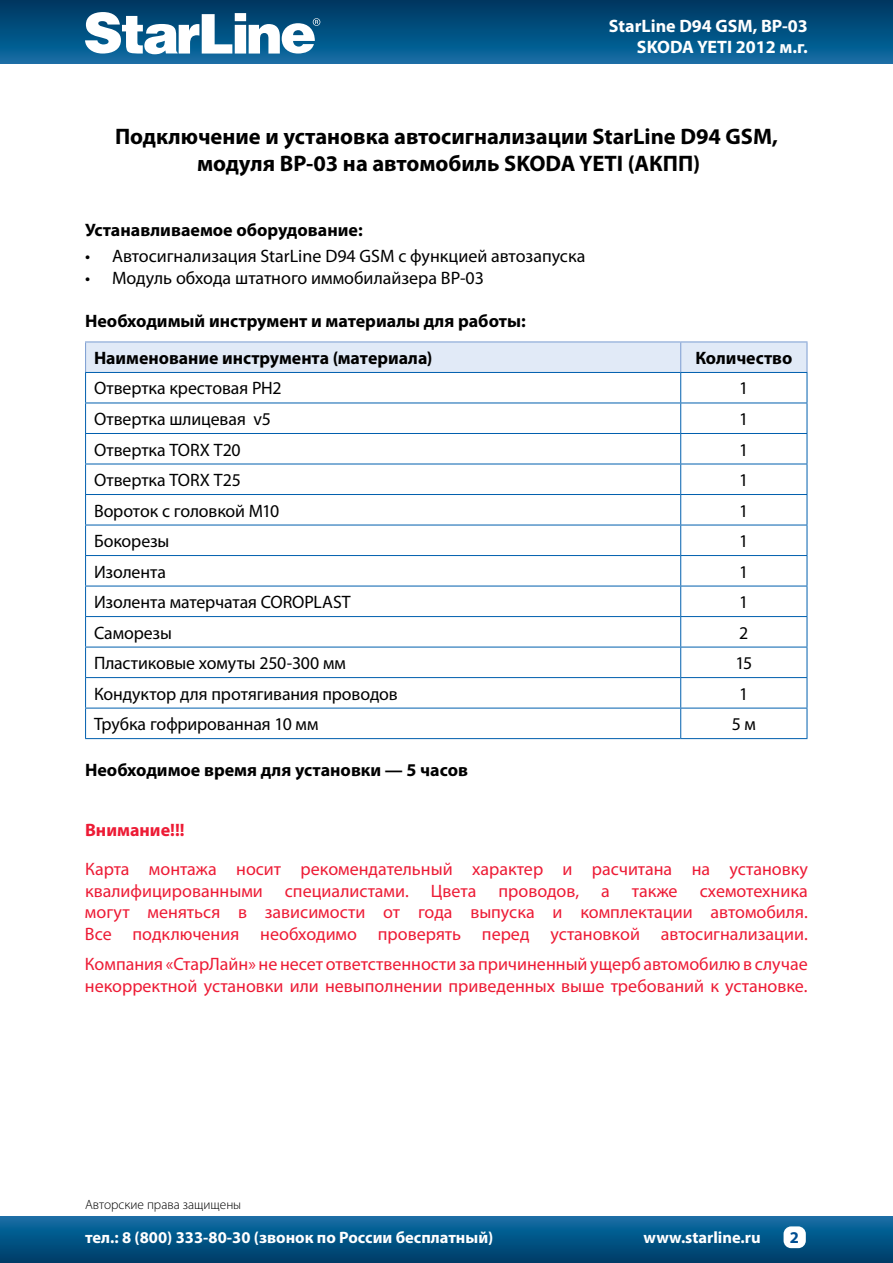
<style>
.page{position:relative;width:893px;height:1263px;background:#fff}
.page>*{position:absolute;margin:0;border:0;box-sizing:border-box;transform-origin:0 0}
.t1{font:700 22.5px/27px "Myriad Pro";color:#000;text-align:center}
.t2{font:18px/21.6px "Myriad Pro";color:#ed1b35;text-align:justify}
.t3{font:18px "Myriad Pro";letter-spacing:-.005em;color:#000}
.t4{font:700 18px/37px "Myriad Pro";color:#000}
.t5{font:700 18px/21.6px "Myriad Pro";color:#fff;text-align:right}
.t6{font:700 18px "Myriad Pro";color:#ed1b35}
.t7{font:700 16.5px "Myriad Pro";color:#fff}
.t8{font:700 16.5px "Myriad Pro";color:#004e92}
.t9{font:300 13.5px "Myriad Pro";color:#000}
</style>
<div class="page">
<div style="left:0;top:0;width:893px;height:64px;background:linear-gradient(to bottom,#00365f,#0e6da5)"></div>
<div style="left:0;top:1216px;width:893px;height:47px;background:linear-gradient(to bottom,#106fa7,#003b66)"></div>
<svg style="left:85px;top:12px;width:235px;height:42px"></svg>
<div style="left:783px;top:1226px;width:23px;height:22px;background:#fff;border-radius:8px"></div>
<svg style="left:86px;top:403px;width:721px;height:335px"></svg>
<hr style="left:85px;top:402px;width:596px;height:1px;background:#005fae">
<hr style="left:681px;top:402px;width:126px;height:1px;background:#005fae">
<hr style="left:680px;top:403px;width:1px;height:30px;background:#005fae">
<hr style="left:85px;top:433px;width:596px;height:1px;background:#005fae">
<hr style="left:681px;top:433px;width:126px;height:1px;background:#005fae">
<svg style="left:680px;top:434px;width:1px;height:29px"></svg>
<hr style="left:85px;top:463px;width:596px;height:1px;background:#005fae">
<hr style="left:681px;top:463px;width:126px;height:1px;background:#005fae">
<hr style="left:680px;top:464px;width:1px;height:30px;background:#005fae">
<hr style="left:85px;top:494px;width:596px;height:1px;background:#005fae">
<hr style="left:681px;top:494px;width:126px;height:1px;background:#005fae">
<hr style="left:680px;top:495px;width:1px;height:30px;background:#005fae">
<hr style="left:85px;top:525px;width:596px;height:1px;background:#005fae">
<hr style="left:681px;top:525px;width:126px;height:1px;background:#005fae">
<hr style="left:680px;top:525px;width:1px;height:30px;background:#005fae">
<hr style="left:85px;top:555px;width:596px;height:1px;background:#005fae">
<hr style="left:681px;top:555px;width:126px;height:1px;background:#005fae">
<hr style="left:680px;top:556px;width:1px;height:30px;background:#005fae">
<hr style="left:85px;top:586px;width:596px;height:1px;background:#005fae">
<hr style="left:681px;top:586px;width:126px;height:1px;background:#005fae">
<hr style="left:680px;top:586px;width:1px;height:30px;background:#005fae">
<hr style="left:85px;top:616px;width:596px;height:1px;background:#005fae">
<hr style="left:681px;top:616px;width:126px;height:1px;background:#005fae">
<hr style="left:680px;top:617px;width:1px;height:30px;background:#005fae">
<hr style="left:85px;top:647px;width:596px;height:1px;background:#005fae">
<hr style="left:681px;top:647px;width:126px;height:1px;background:#005fae">
<hr style="left:680px;top:647px;width:1px;height:30px;background:#005fae">
<hr style="left:85px;top:677px;width:596px;height:1px;background:#005fae">
<hr style="left:681px;top:677px;width:126px;height:1px;background:#005fae">
<hr style="left:680px;top:678px;width:1px;height:30px;background:#005fae">
<hr style="left:85px;top:708px;width:596px;height:1px;background:#005fae">
<hr style="left:681px;top:708px;width:126px;height:1px;background:#005fae">
<hr style="left:680px;top:708px;width:1px;height:30px;background:#005fae">
<hr style="left:85px;top:738px;width:596px;height:1px;background:#005fae">
<hr style="left:681px;top:738px;width:126px;height:1px;background:#005fae">
<hr style="left:85px;top:341px;width:596px;height:1px;background:#80a0d3">
<hr style="left:681px;top:341px;width:126px;height:1px;background:#80a0d3">
<svg style="left:85px;top:342px;width:723px;height:60px"></svg>
<hr style="left:85px;top:403px;width:1px;height:30px;background:#005fae">
<hr style="left:807px;top:403px;width:1px;height:30px;background:#005fae">
<svg style="left:85px;top:434px;width:1px;height:29px"></svg>
<svg style="left:807px;top:434px;width:1px;height:29px"></svg>
<hr style="left:85px;top:464px;width:1px;height:30px;background:#005fae">
<hr style="left:807px;top:464px;width:1px;height:30px;background:#005fae">
<hr style="left:85px;top:495px;width:1px;height:30px;background:#005fae">
<hr style="left:807px;top:495px;width:1px;height:30px;background:#005fae">
<hr style="left:85px;top:525px;width:1px;height:30px;background:#005fae">
<hr style="left:807px;top:525px;width:1px;height:30px;background:#005fae">
<hr style="left:85px;top:556px;width:1px;height:30px;background:#005fae">
<hr style="left:807px;top:556px;width:1px;height:30px;background:#005fae">
<hr style="left:85px;top:586px;width:1px;height:30px;background:#005fae">
<hr style="left:807px;top:586px;width:1px;height:30px;background:#005fae">
<hr style="left:85px;top:617px;width:1px;height:30px;background:#005fae">
<hr style="left:807px;top:617px;width:1px;height:30px;background:#005fae">
<hr style="left:85px;top:647px;width:1px;height:30px;background:#005fae">
<hr style="left:807px;top:647px;width:1px;height:30px;background:#005fae">
<hr style="left:85px;top:678px;width:1px;height:30px;background:#005fae">
<hr style="left:807px;top:678px;width:1px;height:30px;background:#005fae">
<hr style="left:85px;top:708px;width:1px;height:30px;background:#005fae">
<hr style="left:807px;top:708px;width:1px;height:30px;background:#005fae">
<p class="t5" style="left:609px;top:14px;width:200px">StarLine D94 GSM, BP-03<br>SKODA YETI 2012 м.г.</p>
<p class="t1" style="left:115px;top:123px;width:664px">Подключение и установка автосигнализации StarLine D94 GSM, модуля BP-03 на автомобиль SKODA YETI (AКПП)</p>
<p class="t4" style="left:85px;top:211px;width:279px">Устанавливаемое оборудование:</p>
<p class="t3" style="left:85px;top:245px;width:502px">• Автосигнализация StarLine D94 GSM с функцией автозапуска</p>
<p class="t3" style="left:85px;top:267px;width:400px">• Модуль обхода штатного иммобилайзера BP-03</p>
<p class="t4" style="left:94px;top:302px;width:433px;text-indent:-9px">Необходимый инструмент и материалы для работы:<br>Наименование инструмента (материала)</p>
<p class="t4" style="left:695px;top:339px;width:98px">Количество</p>
<p class="t3" style="left:94px;top:377px;width:189px">Отвертка крестовая РН2</p>
<p class="t3" style="left:739px;top:377px;width:11px">1</p>
<p class="t3" style="left:94px;top:408px;width:178px">Отвертка шлицевая v5</p>
<p class="t3" style="left:739px;top:408px;width:11px">1</p>
<p class="t3" style="left:94px;top:438px;width:148px">Отвертка TORX T20</p>
<p class="t3" style="left:739px;top:438px;width:11px">1</p>
<p class="t3" style="left:94px;top:469px;width:148px">Отвертка TORX T25</p>
<p class="t3" style="left:739px;top:469px;width:11px">1</p>
<p class="t3" style="left:94px;top:499px;width:187px">Вороток с головкой М10</p>
<p class="t3" style="left:739px;top:499px;width:11px">1</p>
<p class="t3" style="left:94px;top:530px;width:77px">Бокорезы</p>
<p class="t3" style="left:739px;top:530px;width:11px">1</p>
<p class="t3" style="left:94px;top:560px;width:73px">Изолента</p>
<p class="t3" style="left:739px;top:560px;width:11px">1</p>
<p class="t3" style="left:94px;top:591px;width:258px">Изолента матерчатая COROPLAST</p>
<p class="t3" style="left:739px;top:591px;width:11px">1</p>
<p class="t3" style="left:94px;top:621px;width:79px">Саморезы</p>
<p class="t3" style="left:739px;top:621px;width:11px">2</p>
<p class="t3" style="left:94px;top:652px;width:253px">Пластиковые хомуты 250-300 мм</p>
<p class="t3" style="left:735px;top:652px;width:18px">15</p>
<p class="t3" style="left:94px;top:682px;width:305px">Кондуктор для протягивания проводов</p>
<p class="t3" style="left:739px;top:682px;width:11px">1</p>
<p class="t3" style="left:94px;top:713px;width:226px">Трубка гофрированная 10 мм</p>
<p class="t3" style="left:732px;top:713px;width:26px">5м</p>
<p class="t4" style="left:85px;top:751px;width:384px">Необходимое время для установки — 5 часов</p>
<p class="t6" style="left:85px;top:819px;width:101px">Внимание!!!</p>
<p class="t2" style="left:85px;top:858px;width:724px">Карта монтажа носит рекомендательный характер и расчитана на установку квалифицированными специалистами. Цвета проводов, а также схемотехника могут меняться в зависимости от года выпуска и комплектации автомобиля.<br>Все подключения необходимо проверять перед установкой автосигнализации.</p>
<p class="t2" style="left:85px;top:953px;width:724px">Компания «СтарЛайн» не несет ответственности за причиненный ущерб автомобилю в случае некорректной установки или невыполнении приведенных выше требований к установке.</p>
<p class="t9" style="left:85px;top:1197px;width:158px">Авторские права защищены</p>
<p class="t7" style="left:85px;top:1227px;width:410px">тел.: 8 (800) 333-80-30 (звонок по России бесплатный)</p>
<p class="t7" style="left:644px;top:1227px;width:119px">www.starline.ru</p>
<p class="t8" style="left:790px;top:1226px;width:11px">2</p>
</div>
